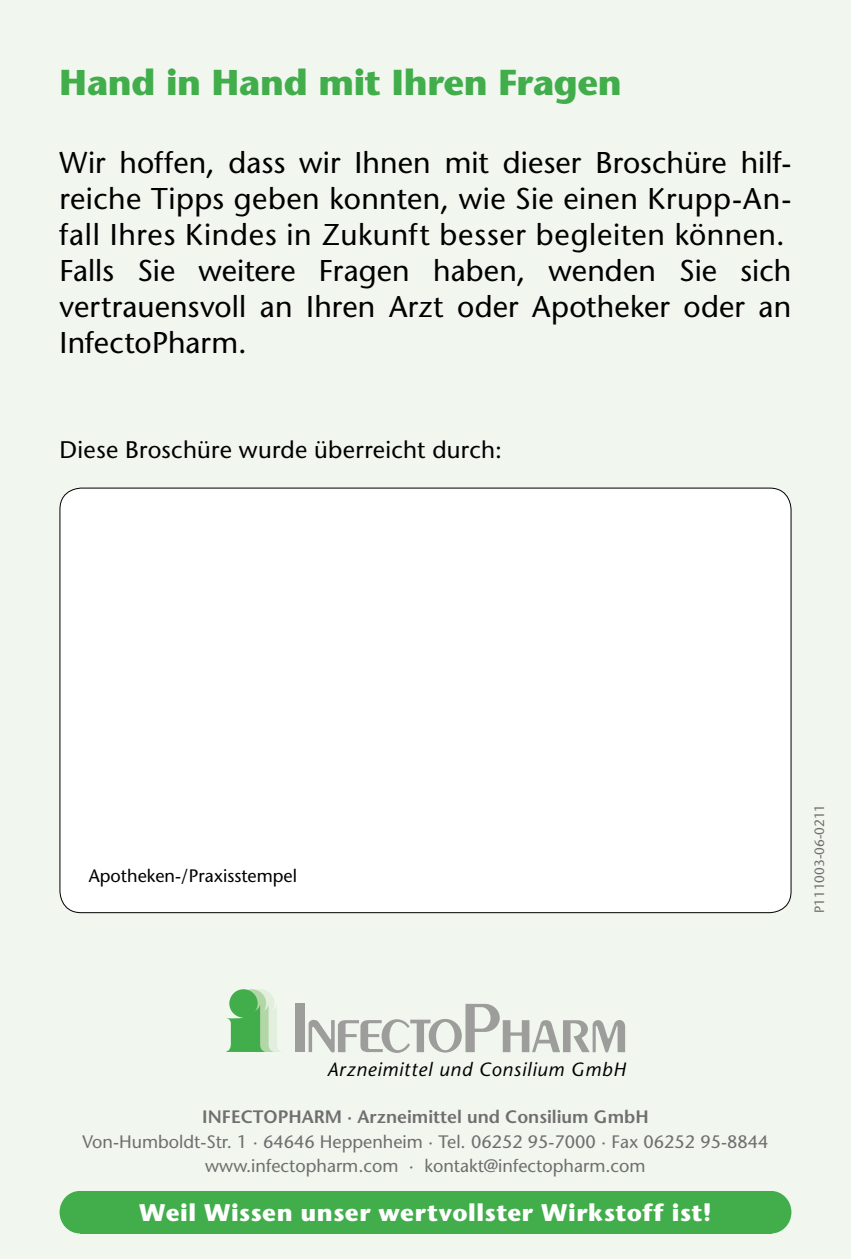
<style>
.page{position:relative;width:851px;height:1259px;background:#fff}
.page>*{position:absolute;margin:0;border:0;box-sizing:border-box;transform-origin:0 0}
.t1{font:700 36px "Stone Sans Std";letter-spacing:-.01em;color:#42ad4b}
.t2{font:500 30px/36px "Stone Sans Std";letter-spacing:.005em;color:#000}
.t3{font:700 24px "Stone Sans Std";letter-spacing:.025em;color:#fff}
.t4{font:500 24px "Stone Sans Std";letter-spacing:.01em;color:#000}
.t5{font:italic 500 19.2px "Stone Sans Std";letter-spacing:.04em;color:#000}
.t6{font:500 18px/24px "Stone Sans Std";color:#706f6f;text-align:center}
.t7{font:600 18px "Stone Sans Std";color:#706f6f}
.t8{font:500 18px "Stone Sans Std";color:#000}
.t9{font:500 13.5px "Stone Sans Std";color:#706f6f}
</style>
<div class="page">
<div style="left:0;top:0;width:850px;height:1259px;background:#f1f7ef"></div>
<div style="left:80px;top:1191px;width:691px;height:42px;background:#42ad4b"></div>
<div style="left:60px;top:1191px;width:40px;height:42px;background:#42ad4b;border-radius:50%"></div>
<div style="left:750px;top:1191px;width:41px;height:42px;background:#42ad4b;border-radius:50%"></div>
<div style="left:60px;top:488px;width:730px;height:424px;background:#fff;border-radius:21px"></div>
<div style="left:246px;top:989px;width:28px;height:28px;background:#e2efde;border-radius:50%"></div>
<div style="left:238px;top:989px;width:28px;height:28px;background:#b2d6a6;border-radius:50%"></div>
<div style="left:229px;top:989px;width:29px;height:28px;background:#42ad4b;border-radius:50%"></div>
<svg style="left:226px;top:1003px;width:55px;height:49px"></svg>
<div style="left:295px;top:1003px;width:10px;height:49px;background:#9d9d9c"></div>
<svg style="left:308px;top:1004px;width:317px;height:49px"></svg>
<p class="t1" style="left:60px;top:60px;width:563px">Hand in Hand mit Ihren Fragen</p>
<p class="t2" style="left:60px;top:145px;width:733px">Wir hoffen, dass wir Ihnen mit dieser Broschüre hilf&shy;reiche Tipps geben konnten, wie Sie einen Krupp-An&shy;fall Ihres Kindes in Zukunft besser begleiten können.<br>Falls Sie weitere Fragen haben, wenden Sie sich vertrauensvoll an Ihren Arzt oder Apotheker oder an InfectoPharm.</p>
<p class="t4" style="left:60px;top:436px;width:444px">Diese Broschüre wurde überreicht durch:</p>
<p class="t8" style="left:89px;top:865px;width:210px">Apotheken-/Praxisstempel</p>
<p class="t9" style="left:811px;top:913px;width:111px;rotate:-90deg">P111003-06-0211</p>
<p class="t5" style="left:327px;top:1057px;width:300px">Arzneimittel und Consilium GmbH</p>
<p class="t7" style="left:202px;top:1105px;width:448px">INFECTOPHARM · Arzneimittel und Consilium GmbH</p>
<p class="t6" style="left:82px;top:1130px;width:687px">Von-Humboldt-Str. 1 · 64646 Heppenheim · Tel. 06252 95-7000 · Fax 06252 95-8844 www.infectopharm.com · kontakt@infectopharm.com</p>
<p class="t3" style="left:139px;top:1198px;width:574px">Weil Wissen unser wertvollster Wirkstoff ist!</p>
</div>
